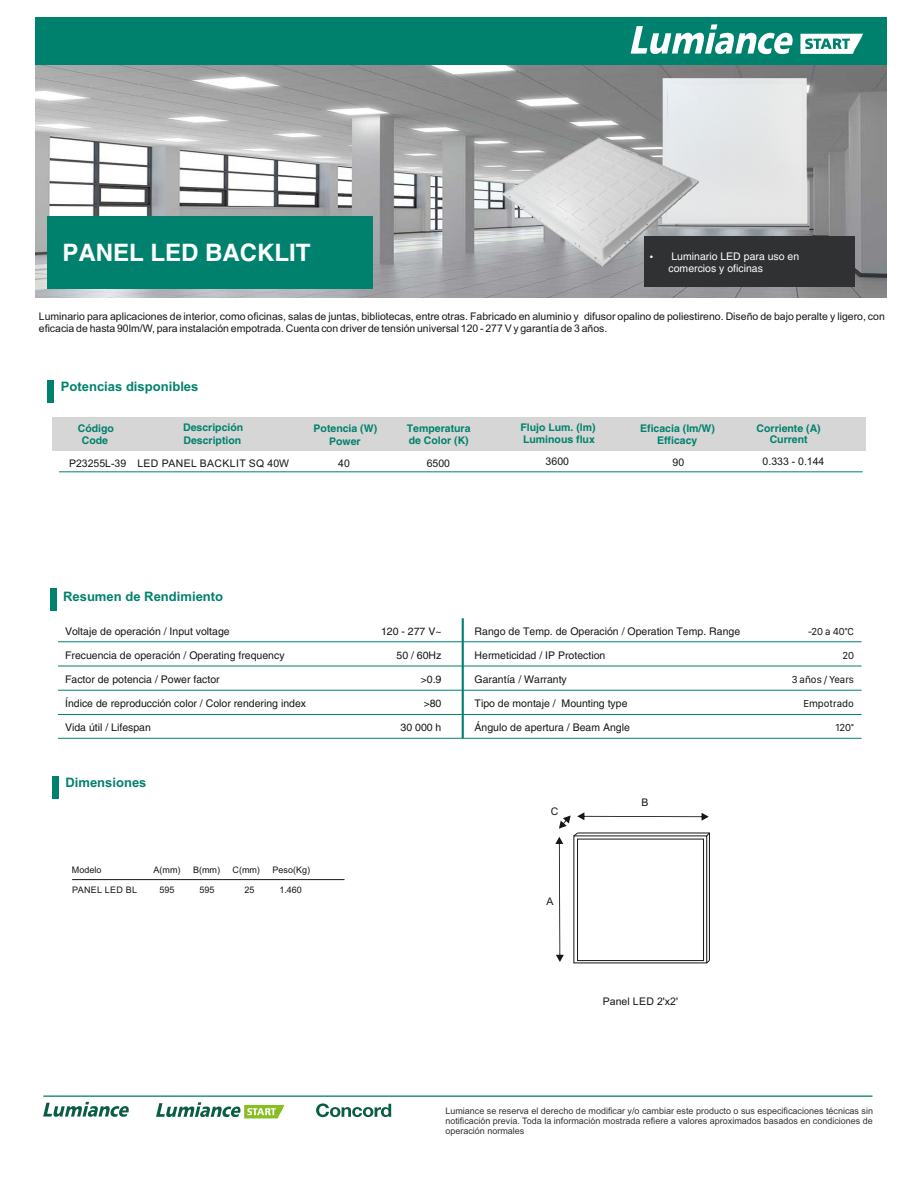
<style>
.page{position:relative;width:918px;height:1188px;background:#fff}
.page>*{position:absolute;margin:0;border:0;box-sizing:border-box;transform-origin:0 0}
.t1{font:700 24px "Helvetica";color:#fff}
.t2{font:700 13.05px "Arial";color:#00816d}
.t3{font:10.5px "Helvetica";color:#151616}
.t4{font:10.5px/11.7px "Arial";color:#151616}
.t5{font:700 10.5px/12.1px "Helvetica";color:#00816d;text-align:center}
.t6{font:10.5px/12.1px "Helvetica";color:#fff}
.t7{font:800 10.5px ".SF Compact Display";color:#151616}
.t8{font:10.5px "Arial";letter-spacing:.035em;color:#151616}
.t9{font:9px/10.1px "Arial";color:#323232;text-align:justify}
.t10{font:9px "Arial";color:#151616}
.t11{font:9px "Arial";letter-spacing:.035em;color:#151616}
</style>
<div class="page">
<hr style="left:43px;top:1096px;width:829px;height:1px;background:#00816d">
<svg style="left:316px;top:1103px;width:75px;height:14px"></svg>
<svg style="left:156px;top:1102px;width:85px;height:15px"></svg>
<img style="left:244px;top:1104px;width:41px;height:15px">
<svg style="left:43px;top:1102px;width:86px;height:15px"></svg>
<img style="left:35px;top:65px;width:852px;height:232px">
<div style="left:48px;top:216px;width:325px;height:72px;background:#00816d"></div>
<div style="left:35px;top:18px;width:852px;height:47px;background:#00816d"></div>
<div style="left:48px;top:380px;width:6px;height:22px;background:#00816d"></div>
<div style="left:52px;top:417px;width:814px;height:34px;background:#d6d6d6"></div>
<hr style="left:462px;top:618px;width:2px;height:120px;background:#00816d">
<hr style="left:58px;top:641px;width:804px;height:1px;background:#00816d">
<hr style="left:58px;top:666px;width:804px;height:1px;background:#00816d">
<hr style="left:58px;top:690px;width:804px;height:1px;background:#00816d">
<hr style="left:58px;top:714px;width:804px;height:1px;background:#00816d">
<hr style="left:58px;top:738px;width:804px;height:1px;background:#00816d">
<div style="left:50px;top:588px;width:7px;height:23px;background:#00816d"></div>
<div style="left:52px;top:776px;width:7px;height:23px;background:#00816d"></div>
<div style="left:644px;top:237px;width:211px;height:50px;background:#2f3132"></div>
<hr style="left:59px;top:471px;width:804px;height:1px;background:#00816d">
<svg style="left:555px;top:812px;width:155px;height:152px"></svg>
<svg style="left:631px;top:24px;width:162px;height:31px"></svg>
<svg style="left:800px;top:34px;width:63px;height:20px"></svg>
<img style="left:660px;top:76px;width:149px;height:151px">
<img style="left:501px;top:137px;width:198px;height:132px">
<hr style="left:72px;top:879px;width:273px;height:1px;background:#151616">
<h1 class="t1" style="left:63px;top:244px;width:249px">PANEL LED BACKLIT</h1>
<p class="t6" style="left:669px;top:252px;width:132px;text-indent:-19px">• Luminario LED para uso en comercios y oficinas</p>
<p class="t4" style="left:39px;top:312px;width:847px">Luminario para aplicaciones de interior, como oficinas, salas de juntas, bibliotecas, entre otras. Fabricado en aluminio y difusor opalino de poliestireno. Diseño de bajo peralte y ligero, con eficacia de hasta 90lm/W, para instalación empotrada. Cuenta con driver de tensión universal 120 - 277 V y garantía de 3 años.</p>
<p class="t2" style="left:61px;top:381px;width:139px">Potencias disponibles</p>
<p class="t5" style="left:78px;top:423px;width:38px">Código<br>Code</p>
<p class="t5" style="left:183px;top:423px;width:62px;text-align:left">Descripción<br>Description</p>
<p class="t5" style="left:314px;top:424px;width:65px">Potencia (W)<br>Power</p>
<p class="t5" style="left:520px;top:423px;width:77px;text-align:left">Flujo Lum. (lm)<br>Luminous flux</p>
<p class="t5" style="left:640px;top:423px;width:76px">Eficacia (lm/W)<br>Efficacy</p>
<p class="t5" style="left:757px;top:424px;width:66px;line-height:11.2px">Corriente (A)<br>Current</p>
<p class="t8" style="left:69px;top:459px;width:222px">P23255L-39 LED PANEL BACKLIT SQ 40W</p>
<p class="t4" style="left:338px;top:458px;width:13px">40</p>
<p class="t4" style="left:427px;top:458px;width:25px">6500</p>
<p class="t4" style="left:546px;top:457px;width:25px">3600</p>
<p class="t4" style="left:763px;top:457px;width:63px">0.333 - 0.144</p>
<p class="t5" style="left:407px;top:423px;width:65px;text-align:left">Temperatura de Color (K)</p>
<p class="t4" style="left:673px;top:457px;width:13px">90</p>
<p class="t2" style="left:63px;top:591px;width:162px">Resumen de Rendimiento</p>
<p class="t3" style="left:65px;top:627px;width:166px">Voltaje de operación / Input voltage</p>
<p class="t3" style="left:65px;top:651px;width:221px">Frecuencia de operación / Operating frequency</p>
<p class="t3" style="left:65px;top:675px;width:156px">Factor de potencia / Power factor</p>
<p class="t3" style="left:65px;top:699px;width:243px">Índice de reproducción color / Color rendering index</p>
<p class="t3" style="left:65px;top:723px;width:87px">Vida útil / Lifespan</p>
<p class="t2" style="left:65px;top:778px;width:83px">Dimensiones</p>
<p class="t10" style="left:72px;top:866px;width:31px">Modelo</p>
<p class="t10" style="left:154px;top:866px;width:28px">A(mm)</p>
<p class="t10" style="left:193px;top:866px;width:28px">B(mm)</p>
<p class="t10" style="left:233px;top:866px;width:29px">C(mm)</p>
<p class="t10" style="left:273px;top:866px;width:39px">Peso(Kg)</p>
<p class="t11" style="left:72px;top:886px;width:66px">PANEL LED BL</p>
<p class="t10" style="left:159px;top:886px;width:17px">595</p>
<p class="t10" style="left:199px;top:886px;width:17px">595</p>
<p class="t10" style="left:244px;top:886px;width:12px">25</p>
<p class="t10" style="left:279px;top:886px;width:24px">1.460</p>
<p class="t3" style="left:381px;top:627px;width:62px">120 - 277 V~</p>
<p class="t3" style="left:397px;top:651px;width:46px">50 / 60Hz</p>
<p class="t3" style="left:421px;top:675px;width:22px">&gt;0.9</p>
<p class="t3" style="left:424px;top:699px;width:19px">&gt;80</p>
<p class="t3" style="left:401px;top:723px;width:42px">30 000 h</p>
<p class="t3" style="left:475px;top:627px;width:267px">Rango de Temp. de Operación / Operation Temp. Range</p>
<p class="t3" style="left:475px;top:651px;width:132px">Hermeticidad / IP Protection</p>
<p class="t3" style="left:475px;top:675px;width:94px">Garantía / Warranty</p>
<p class="t3" style="left:475px;top:699px;width:154px">Tipo de montaje / Mounting type</p>
<p class="t3" style="left:475px;top:723px;width:157px">Ángulo de apertura / Beam Angle</p>
<p class="t4" style="left:551px;top:807px;width:9px">C</p>
<p class="t4" style="left:547px;top:897px;width:9px">A</p>
<p class="t4" style="left:641px;top:797px;width:9px">B</p>
<p class="t4" style="left:603px;top:996px;width:77px">Panel LED 2'x2'</p>
<p class="t7" style="left:808px;top:625px;width:47px">-20 a 40°C</p>
<p class="t7" style="left:842px;top:649px;width:13px">20</p>
<p class="t7" style="left:792px;top:673px;width:64px">3 años / Years</p>
<p class="t7" style="left:803px;top:697px;width:52px">Empotrado</p>
<p class="t7" style="left:836px;top:721px;width:20px">120°</p>
<p class="t9" style="left:445px;top:1107px;width:429px">Lumiance se reserva el derecho de modificar y/o cambiar este producto o sus especificaciones técnicas sin notificación previa. Toda la información mostrada refiere a valores aproximados basados en condiciones de operación normales</p>
</div>
